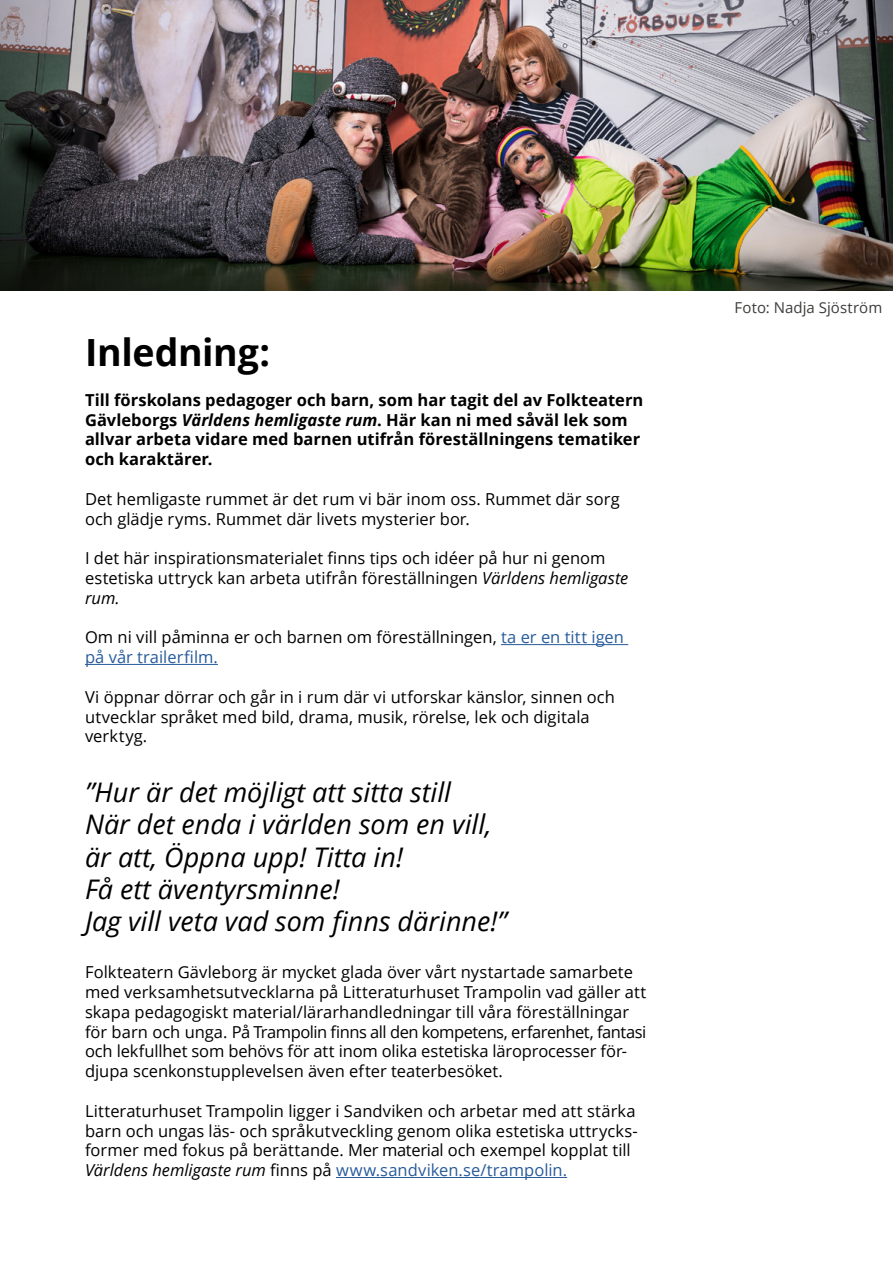
<style>
.page{position:relative;width:893px;height:1263px;background:#fff}
.page>*{position:absolute;margin:0;border:0;box-sizing:border-box;transform-origin:0 0}
.t1{font:700 37.5px "Open Sans";letter-spacing:-.01em;color:#000}
.t2{font:italic 27px/32.4px "Open Sans";color:#000}
.t3{font:16.5px/19.8px "Open Sans";color:#000}
.t4{font:700 16.5px/19.8px "Open Sans";color:#000}
.t5{font:15px "Open Sans";letter-spacing:.005em;color:#3c3c3b}
.s1{font-style:italic}
.s2{color:#275b9b}
</style>
<div class="page">
<hr style="left:501px;top:644px;width:127px;height:1px;background:#275b9b">
<hr style="left:85px;top:664px;width:133px;height:1px;background:#275b9b">
<hr style="left:336px;top:1177px;width:231px;height:1px;background:#275b9b">
<img style="left:0;top:0;width:893px;height:291px">
<h1 class="t1" style="left:85px;top:326px;width:187px">Inledning:</h1>
<p class="t4" style="left:85px;top:389px;width:560px">Till förskolans pedagoger och barn, som har tagit del av Folkteatern Gävleborgs <span class="s1">Världens hemligaste rum</span>. Här kan ni med såväl lek som allvar arbeta vidare med barnen utifrån föreställningens tematiker och karaktärer.</p>
<p class="t3" style="left:85px;top:488px;width:536px">Det hemligaste rummet är det rum vi bär inom oss. Rummet där sorg och glädje ryms. Rummet där livets mysterier bor.</p>
<p class="t3" style="left:85px;top:548px;width:545px">I det här inspirationsmaterialet finns tips och idéer på hur ni genom estetiska uttryck kan arbeta utifrån föreställningen <span class="s1">Världens hemligaste rum.</span></p>
<p class="t3" style="left:85px;top:627px;width:540px">Om ni vill påminna er och barnen om föreställningen, <span class="s2">ta er en titt igen på vår trailerfilm.</span></p>
<p class="t3" style="left:85px;top:686px;width:531px">Vi öppnar dörrar och går in i rum där vi utforskar känslor, sinnen och utvecklar språket med bild, drama, musik, rörelse, lek och digitala verktyg.</p>
<h2 class="t2" style="left:85px;top:775px;width:423px">”Hur är det möjligt att sitta still<br>När det enda i världen som en vill, är att, Öppna upp! Titta in!<br>Få ett äventyrsminne!<br>Jag vill veta vad som finns därinne!”</h2>
<p class="t3" style="left:85px;top:962px;width:563px">Folkteatern Gävleborg är mycket glada över vårt nystartade samarbete med verksamhetsutvecklarna på Litteraturhuset Trampolin vad gäller att skapa pedagogiskt material/lärarhandledningar till våra föreställningar för barn och unga. På Trampolin finns all den kompetens, erfarenhet, fantasi och lekfullhet som behövs för att inom olika estetiska läroprocesser för&shy;djupa scenkonstupplevelsen även efter teaterbesöket.</p>
<p class="t3" style="left:85px;top:1100px;width:554px">Litteraturhuset Trampolin ligger i Sandviken och arbetar med att stärka barn och ungas läs- och språkutveckling genom olika estetiska uttrycks&shy;former med fokus på berättande. Mer material och exempel kopplat till <span class="s1">Världens hemligaste rum</span> finns på <span class="s2">www.sandviken.se/trampolin.</span></p>
<p class="t5" style="left:734px;top:297px;width:149px">Foto: Nadja Sjöström</p>
</div>
